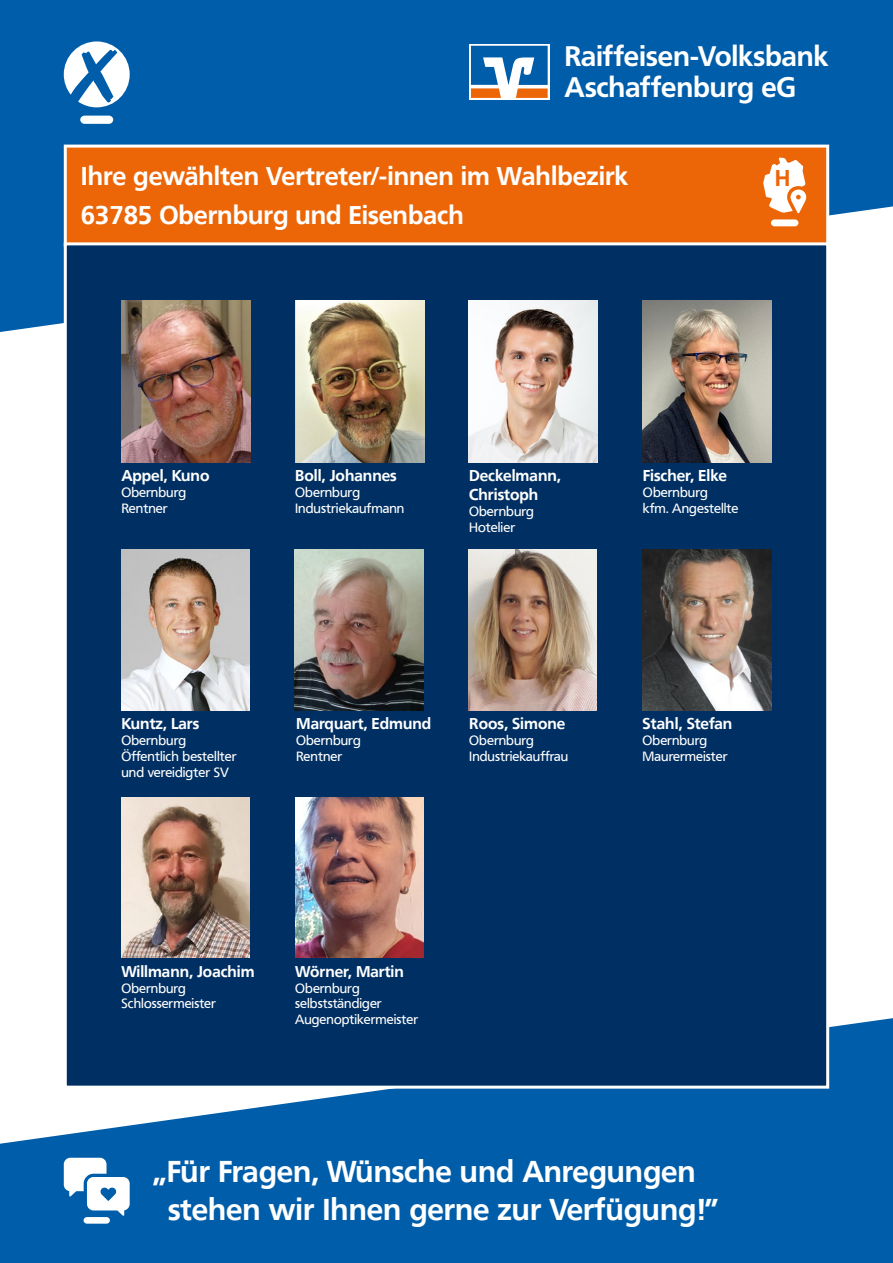
<style>
.page{position:relative;width:893px;height:1263px;background:#fff}
.page>*{position:absolute;margin:0;border:0;box-sizing:border-box;transform-origin:0 0}
.t1{font:700 30px/38.4px "Frutiger VR";color:#fff}
.t2{font:700 28.05px/30.3px "Frutiger VR";letter-spacing:-.005em;color:#fff}
.t3{font:700 25.5px "Frutiger VR";color:#fff}
.t4{font:700 22.65px "Frutiger VR";color:#ec6608}
.t5{font:700 15.6px/18.8px "Frutiger VR";color:#fff}
.t6{font:700 15.45px "Frutiger VR";color:#fff}
.t7{font:13.35px/16px "Frutiger VR";color:#fff}
</style>
<div class="page">
<div style="left:0;top:0;width:893px;height:332px;background:#005da9"></div>
<svg style="left:0;top:1018px;width:893px;height:245px;background:#196cb1"></svg>
<div style="left:64px;top:145px;width:765px;height:102px;background:#ec6608;border:3px solid #fff"></div>
<div style="left:64px;top:242px;width:765px;height:847px;background:#003063;border:3px solid #fff"></div>
<div style="left:80px;top:116px;width:33px;height:8px;background:#fff;border-radius:4px"></div>
<svg style="left:64px;top:41px;width:66px;height:66px"></svg>
<div style="left:469px;top:44px;width:80px;height:56px;background:linear-gradient(to right,#fff,#fff)"></div>
<svg style="left:471px;top:46px;width:77px;height:52px"></svg>
<svg style="left:763px;top:157px;width:43px;height:57px"></svg>
<div style="left:771px;top:219px;width:27px;height:7px;background:#fff;border-radius:4px"></div>
<svg style="left:64px;top:1158px;width:66px;height:58px"></svg>
<div style="left:84px;top:1217px;width:26px;height:7px;background:#fff;border-radius:3px"></div>
<img style="left:121px;top:798px;width:128px;height:160px">
<img style="left:295px;top:798px;width:128px;height:160px">
<img style="left:121px;top:301px;width:129px;height:161px">
<img style="left:295px;top:301px;width:129px;height:161px">
<img style="left:469px;top:301px;width:129px;height:161px">
<img style="left:643px;top:301px;width:129px;height:161px">
<img style="left:121px;top:549px;width:129px;height:161px">
<img style="left:295px;top:549px;width:128px;height:161px">
<img style="left:468px;top:549px;width:128px;height:161px">
<img style="left:642px;top:549px;width:129px;height:161px">
<h2 class="t2" style="left:565px;top:42px;width:265px">Raiffeisen-Volksbank<br>Aschaffenburg eG</h2>
<h3 class="t3" style="left:81px;top:161px;width:549px">Ihre gewählten Vertreter/-innen im Wahlbezirk</h3>
<h3 class="t3" style="left:81px;top:199px;width:384px">63785 Obernburg und Eisenbach</h3>
<h3 class="t4" style="left:775px;top:165px;width:17px">H</h3>
<p class="t5" style="left:121px;top:466px;width:90px">Appel, Kuno</p>
<p class="t7" style="left:121px;top:484px;width:66px">Obernburg<br>Rentner</p>
<p class="t5" style="left:295px;top:466px;width:103px">Boll, Johannes</p>
<p class="t7" style="left:295px;top:484px;width:111px">Obernburg<br>Industriekaufmann</p>
<p class="t5" style="left:469px;top:466px;width:93px">Deckelmann,<br>Christoph</p>
<p class="t7" style="left:469px;top:503px;width:66px">Obernburg<br>Hotelier</p>
<p class="t5" style="left:121px;top:714px;width:79px">Kuntz, Lars</p>
<p class="t7" style="left:121px;top:732px;width:116px">Obernburg<br>Öffentlich bestellter und vereidigter SV</p>
<p class="t5" style="left:296px;top:714px;width:137px">Marquart, Edmund</p>
<p class="t7" style="left:296px;top:732px;width:66px">Obernburg<br>Rentner</p>
<p class="t5" style="left:469px;top:714px;width:97px">Roos, Simone</p>
<p class="t7" style="left:469px;top:732px;width:101px">Obernburg<br>Industriekauffrau</p>
<p class="t6" style="left:122px;top:962px;width:134px">Willmann, Joachim</p>
<p class="t7" style="left:122px;top:980px;width:96px">Obernburg<br>Schlossermeister</p>
<p class="t6" style="left:295px;top:962px;width:110px">Wörner, Martin</p>
<p class="t7" style="left:295px;top:980px;width:124px">Obernburg selbstständiger<br>Augenoptikermeister</p>
<p class="t5" style="left:643px;top:466px;width:85px">Fischer, Elke</p>
<p class="t7" style="left:643px;top:484px;width:97px">Obernburg<br>kfm. Angestellte</p>
<p class="t5" style="left:643px;top:714px;width:91px">Stahl, Stefan</p>
<p class="t7" style="left:643px;top:732px;width:87px">Obernburg<br>Maurermeister</p>
<h1 class="t1" style="left:168px;top:1152px;width:552px;text-indent:-15px">„Für Fragen, Wünsche und Anregungen stehen wir Ihnen gerne zur Verfügung!”</h1>
</div>
